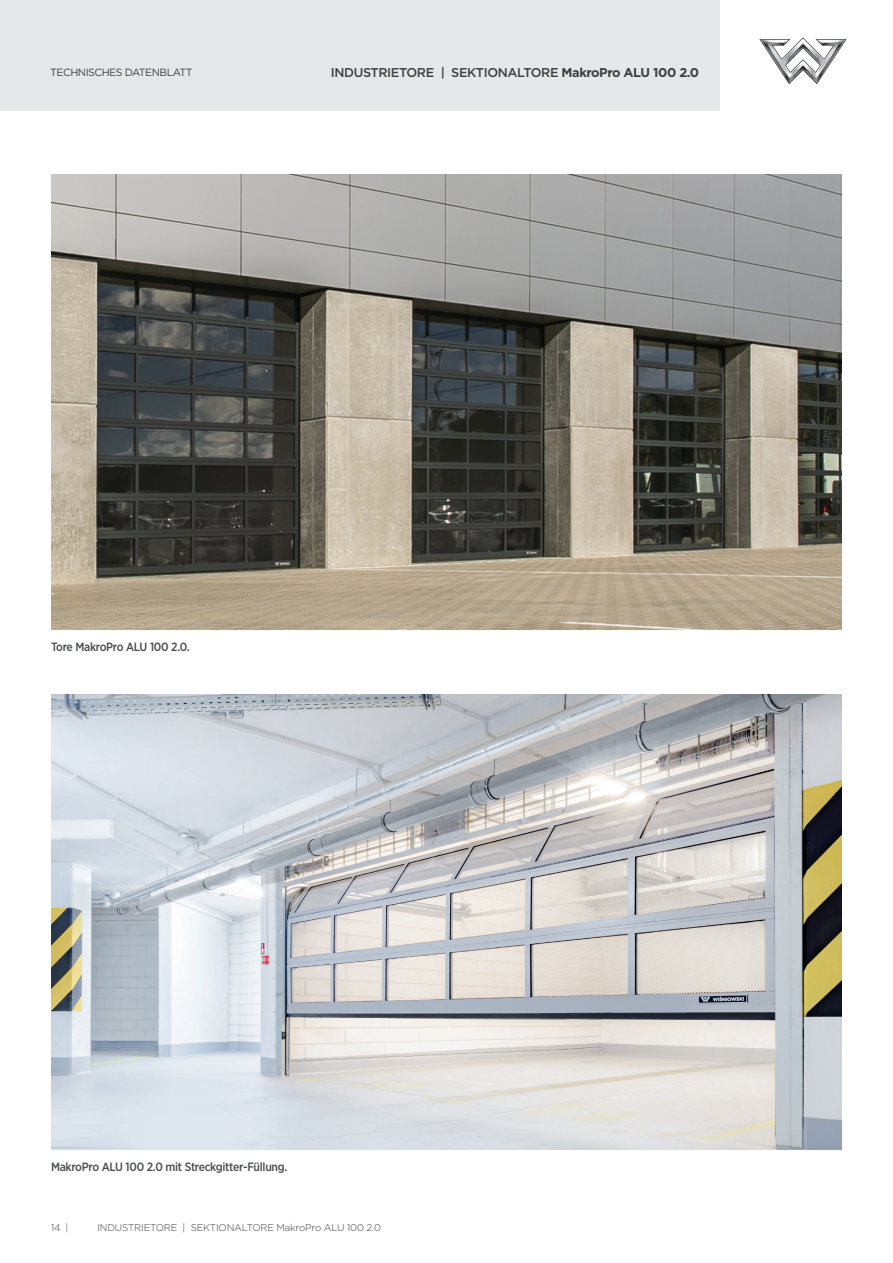
<style>
.page{position:relative;width:893px;height:1263px;background:#fff}
.page>*{position:absolute;margin:0;border:0;box-sizing:border-box;transform-origin:0 0}
.t1{font:500 12.75px "Gotham";letter-spacing:-.03em;color:#3e3e3f}
.t2{font:500 12px "Gotham Narrow";letter-spacing:-.025em;color:#4a4b4c}
.t3{font:10.5px "Gotham";letter-spacing:-.045em;color:#3e3e3f}
.t4{font:300 9.75px "Gotham";letter-spacing:-.015em;color:#3e3e3f}
.s1{font-weight:700}
</style>
<div class="page">
<div style="left:0;top:0;width:721px;height:111px;background:#e6e7e9"></div>
<svg style="left:759px;top:37px;width:88px;height:47px"></svg>
<img style="left:51px;top:694px;width:791px;height:455px">
<img style="left:51px;top:175px;width:791px;height:455px">
<p class="t3" style="left:50px;top:66px;width:144px">TECHNISCHES DATENBLATT</p>
<p class="t1" style="left:331px;top:65px;width:370px">INDUSTRIETORE | SEKTIONALTORE <span class="s1">MakroPro ALU 100 2.0</span></p>
<p class="t2" style="left:51px;top:639px;width:140px">Tore MakroPro ALU 100 2.0.</p>
<p class="t2" style="left:51px;top:1159px;width:238px">MakroPro ALU 100 2.0 mit Streckgitter-Füllung.</p>
<p class="t4" style="left:51px;top:1221px;width:19px">14 |</p>
<p class="t4" style="left:97px;top:1221px;width:285px">INDUSTRIETORE | SEKTIONALTORE MakroPro ALU 100 2.0</p>
</div>
